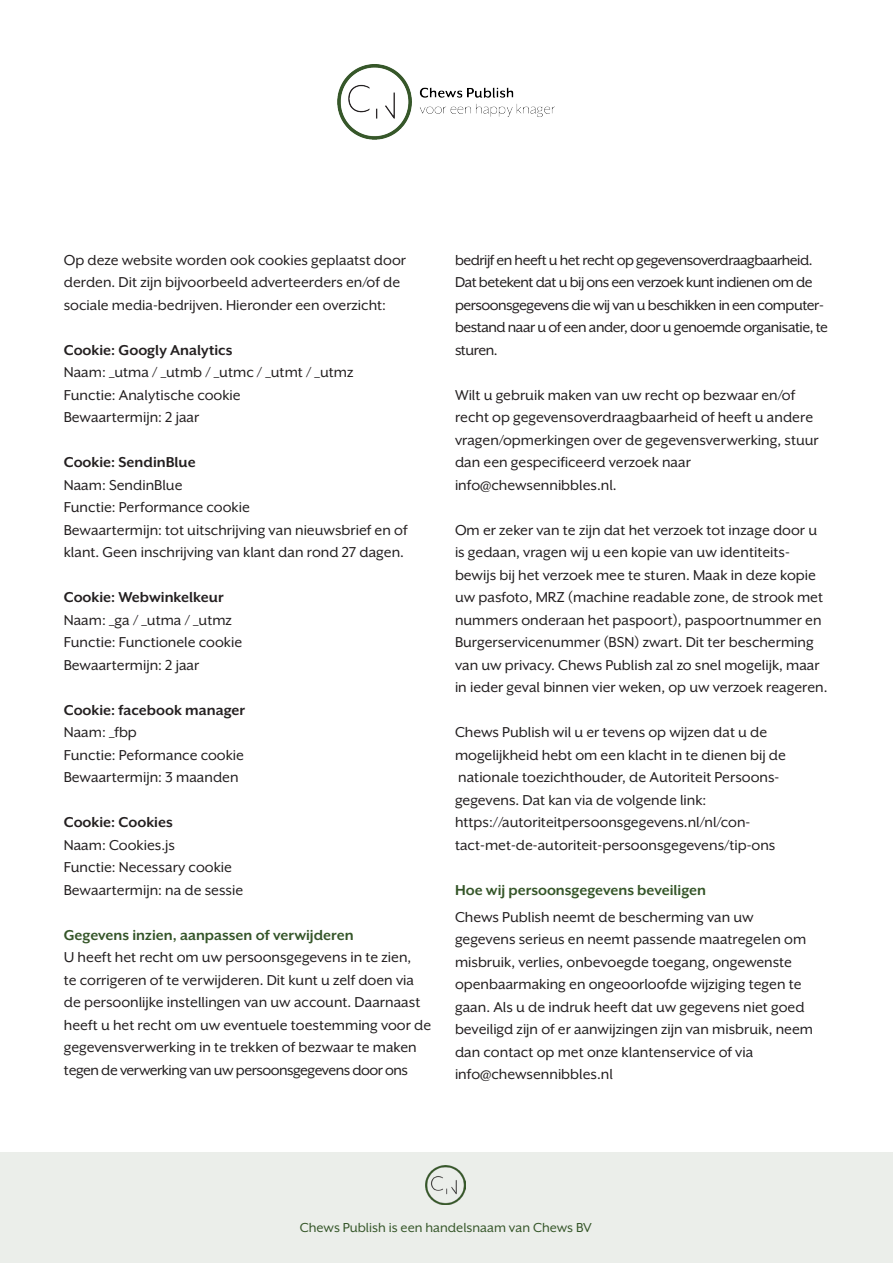
<style>
.page{position:relative;width:893px;height:1263px;background:#fff}
.page>*{position:absolute;margin:0;border:0;box-sizing:border-box;transform-origin:0 0}
.t1{font:16.5px/22.5px "Mr Eaves XL San OT";color:#231f20}
.t2{font:16.5px/22.5px "Mr Eaves XL San OT";letter-spacing:-.03em;color:#231f20}
.t3{font:700 16.5px "Mr Eaves XL San OT";color:#231f20}
.t4{font:700 16.5px "Mr Eaves XL San OT";color:#355629}
.t5{font:15px "Mr Eaves XL San OT";color:#355629}
</style>
<div class="page">
<div style="left:1px;top:1152px;width:892px;height:111px;background:#ebeeea"></div>
<img style="left:426px;top:1165px;width:40px;height:40px">
<img style="left:338px;top:65px;width:216px;height:74px">
<p class="t1" style="left:64px;top:249px;width:344px">Op deze website worden ook cookies geplaatst door derden. Dit zijn bijvoorbeeld adverteerders en/of de</p>
<p class="t1" style="left:64px;top:294px;width:324px">sociale media-bedrijven. Hieronder een overzicht:</p>
<p class="t3" style="left:64px;top:341px;width:170px">Cookie: Googly Analytics</p>
<p class="t1" style="left:64px;top:361px;width:291px">Naam: _utma / _utmb / _utmc / _utmt / _utmz</p>
<p class="t1" style="left:64px;top:384px;width:178px">Functie: Analytische cookie</p>
<p class="t1" style="left:64px;top:406px;width:137px">Bewaartermijn: 2 jaar</p>
<p class="t3" style="left:64px;top:453px;width:133px">Cookie: SendinBlue</p>
<p class="t1" style="left:64px;top:474px;width:120px">Naam: SendinBlue</p>
<p class="t1" style="left:64px;top:496px;width:188px">Functie: Performance cookie</p>
<p class="t1" style="left:64px;top:519px;width:345px">Bewaartermijn: tot uitschrijving van nieuwsbrief en of klant. Geen inschrijving van klant dan rond 27 dagen.</p>
<p class="t3" style="left:64px;top:588px;width:161px">Cookie: Webwinkelkeur</p>
<p class="t1" style="left:64px;top:609px;width:170px">Naam: _ga / _utma / _utmz</p>
<p class="t1" style="left:64px;top:631px;width:180px">Functie: Functionele cookie</p>
<p class="t1" style="left:64px;top:654px;width:137px">Bewaartermijn: 2 jaar</p>
<p class="t3" style="left:64px;top:701px;width:183px">Cookie: facebook manager</p>
<p class="t1" style="left:64px;top:721px;width:75px">Naam: _fbp</p>
<p class="t1" style="left:64px;top:744px;width:182px">Functie: Peformance cookie</p>
<p class="t1" style="left:64px;top:766px;width:176px">Bewaartermijn: 3 maanden</p>
<p class="t3" style="left:64px;top:813px;width:110px">Cookie: Cookies</p>
<p class="t1" style="left:64px;top:834px;width:113px">Naam: Cookies.js</p>
<p class="t1" style="left:64px;top:856px;width:170px">Functie: Necessary cookie</p>
<p class="t1" style="left:64px;top:879px;width:181px">Bewaartermijn: na de sessie</p>
<p class="t4" style="left:64px;top:926px;width:291px">Gegevens inzien, aanpassen of verwijderen</p>
<p class="t1" style="left:64px;top:946px;width:369px">U heeft het recht om uw persoonsgegevens in te zien,<br>te corrigeren of te verwijderen. Dit kunt u zelf doen via de persoonlijke instellingen van uw account. Daarnaast heeft u het recht om uw eventuele toestemming voor de gegevensverwerking in te trekken of bezwaar te maken tegen de verwerking van uw persoonsgegevens door ons</p>
<p class="t2" style="left:455px;top:249px;width:375px">bedrijf en heeft u het recht op gegevensoverdraagbaarheid.<br>Dat betekent dat u bij ons een verzoek kunt indienen om de persoonsgegevens die wij van u beschikken in een computer&shy;bestand naar u of een ander, door u genoemde organisatie, te sturen.</p>
<p class="t1" style="left:455px;top:384px;width:365px">Wilt u gebruik maken van uw recht op bezwaar en/of recht op gegevensoverdraagbaarheid of heeft u andere vragen/opmerkingen over de gegevensverwerking, stuur dan een gespecificeerd verzoek naar</p>
<p class="t1" style="left:455px;top:474px;width:163px">info@chewsennibbles.nl.</p>
<p class="t1" style="left:455px;top:519px;width:364px">Om er zeker van te zijn dat het verzoek tot inzage door u is gedaan, vragen wij u een kopie van uw identiteits-</p>
<p class="t1" style="left:455px;top:564px;width:374px">bewijs bij het verzoek mee te sturen. Maak in deze kopie uw pasfoto, MRZ (machine readable zone, de strook met nummers onderaan het paspoort), paspoortnummer en Burgerservicenummer (BSN) zwart. Dit ter bescherming van uw privacy. Chews Publish zal zo snel mogelijk, maar in ieder geval binnen vier weken, op uw verzoek reageren.</p>
<p class="t1" style="left:455px;top:721px;width:314px">Chews Publish wil u er tevens op wijzen dat u de</p>
<p class="t1" style="left:455px;top:744px;width:332px">mogelijkheid hebt om een klacht in te dienen bij de</p>
<p class="t1" style="left:455px;top:766px;width:326px">nationale toezichthouder, de Autoriteit Persoons&shy;gegevens. Dat kan via de volgende link:</p>
<p class="t1" style="left:455px;top:811px;width:322px">https://autoriteitpersoonsgegevens.nl/nl/con&shy;tact-met-de-autoriteit-persoonsgegevens/tip-ons</p>
<p class="t4" style="left:455px;top:881px;width:253px">Hoe wij persoonsgegevens beveiligen</p>
<p class="t1" style="left:455px;top:906px;width:300px">Chews Publish neemt de bescherming van uw</p>
<p class="t1" style="left:455px;top:928px;width:360px">gegevens serieus en neemt passende maatregelen om misbruik, verlies, onbevoegde toegang, ongewenste openbaarmaking en ongeoorloofde wijziging tegen te gaan. Als u de indruk heeft dat uw gegevens niet goed beveiligd zijn of er aanwijzingen zijn van misbruik, neem dan contact op met onze klantenservice of via</p>
<p class="t1" style="left:455px;top:1063px;width:159px">info@chewsennibbles.nl</p>
<p class="t5" style="left:300px;top:1220px;width:293px">Chews Publish is een handelsnaam van Chews BV</p>
</div>
